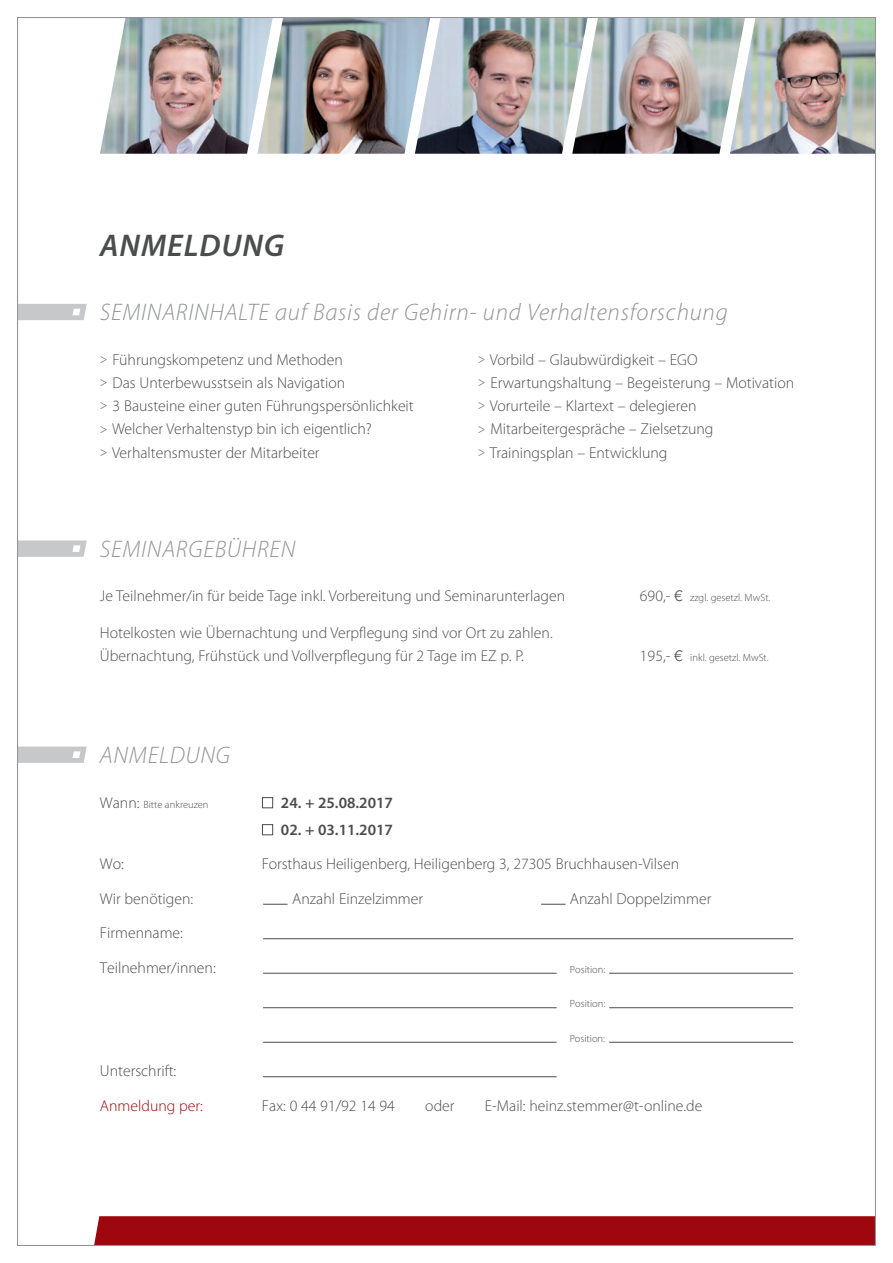
<style>
.page{position:relative;width:893px;height:1263px;background:#fff}
.page>*{position:absolute;margin:0;border:0;box-sizing:border-box;transform-origin:0 0}
.t1{font:italic 600 31.5px "Myriad Pro";letter-spacing:.03em;color:#4b4c4d}
.t2{font:italic 300 24px "Myriad Pro";letter-spacing:.03em;color:#919396}
.t3{font:300 15.75px/23.2px "Myriad Pro";color:#4b4c4d}
.t4{font:600 15.75px "Myriad Pro";color:#4b4c4d}
.t5{font:300 15.75px "Myriad Pro";color:#9d070d}
.t6{font:300 10.5px "Myriad Pro";color:#4b4c4d}
.s1{font-size:12.75px}
.s2{font-size:15.75px}
.s3{font-family:"Helvetica Neue";font-size:15px}
.s4{font-size:15px}
</style>
<div class="page">
<img style="left:100px;top:19px;width:157px;height:135px">
<img style="left:257px;top:19px;width:158px;height:135px">
<img style="left:415px;top:19px;width:157px;height:135px">
<img style="left:572px;top:19px;width:158px;height:135px">
<img style="left:730px;top:19px;width:144px;height:135px">
<svg style="left:19px;top:304px;width:68px;height:16px"></svg>
<svg style="left:19px;top:540px;width:68px;height:17px"></svg>
<svg style="left:19px;top:746px;width:68px;height:17px"></svg>
<div style="left:94px;top:1216px;width:780px;height:28px;background:#9d070d"></div>
<hr style="left:263px;top:938px;width:530px;height:1px;background:#4b4c4d">
<hr style="left:263px;top:973px;width:294px;height:1px;background:#4b4c4d">
<hr style="left:263px;top:1007px;width:294px;height:1px;background:#4b4c4d">
<hr style="left:263px;top:1042px;width:294px;height:1px;background:#4b4c4d">
<hr style="left:263px;top:1076px;width:294px;height:1px;background:#4b4c4d">
<hr style="left:609px;top:973px;width:184px;height:1px;background:#4b4c4d">
<hr style="left:609px;top:1007px;width:184px;height:1px;background:#4b4c4d">
<hr style="left:609px;top:1042px;width:184px;height:1px;background:#4b4c4d">
<svg style="left:263px;top:904px;width:25px;height:1px"></svg>
<svg style="left:541px;top:904px;width:25px;height:1px"></svg>
<div style="left:262px;top:797px;width:11px;height:11px;border:1px solid #4b4c4d"></div>
<div style="left:262px;top:824px;width:11px;height:11px;border:1px solid #4b4c4d"></div>
<h1 class="t1" style="left:100px;top:225px;width:186px">ANMELDUNG</h1>
<h2 class="t2" style="left:100px;top:298px;width:629px">SEMINARINHALTE auf Basis der Gehirn- und Verhaltensforschung</h2>
<p class="t3" style="left:100px;top:348px;width:315px"><span class="s1">&gt;</span> Führungskompetenz und Methoden<br><span class="s1">&gt;</span> Das Unterbewusstsein als Navigation<br><span class="s1">&gt;</span> 3 Bausteine einer guten Führungspersönlichkeit <span class="s1">&gt;</span> Welcher Verhaltenstyp bin ich eigentlich?<br><span class="s1">&gt;</span> Verhaltensmuster der Mitarbeiter</p>
<p class="t3" style="left:478px;top:348px;width:318px"><span class="s1">&gt;</span> Vorbild – Glaubwürdigkeit – EGO<br><span class="s1">&gt;</span> Erwartungshaltung – Begeisterung – Motivation <span class="s1">&gt;</span> Vorurteile – Klartext – delegieren<br><span class="s1">&gt;</span> Mitarbeitergespräche – Zielsetzung<br><span class="s1">&gt;</span> Trainingsplan – Entwicklung</p>
<h2 class="t2" style="left:100px;top:534px;width:197px">SEMINARGEBÜHREN</h2>
<p class="t3" style="left:100px;top:584px;width:467px">Je Teilnehmer/in für beide Tage inkl. Vorbereitung und Seminarunterlagen</p>
<p class="t6" style="left:640px;top:591px;width:132px"><span class="s2">690,-</span> <span class="s3">€</span> zzgl. gesetzl. MwSt.</p>
<p class="t3" style="left:100px;top:621px;width:454px">Hotelkosten wie Übernachtung und Verpflegung sind vor Ort zu zahlen.<br>Übernachtung, Frühstück und Vollverpflegung für 2 Tage im EZ p. P.</p>
<p class="t6" style="left:640px;top:651px;width:130px"><span class="s2">195,-</span> <span class="s3">€</span> inkl. gesetzl. MwSt.</p>
<h2 class="t2" style="left:100px;top:740px;width:132px">ANMELDUNG</h2>
<p class="t6" style="left:100px;top:798px;width:110px"><span class="s2">Wann:</span> Bitte ankreuzen</p>
<p class="t4" style="left:281px;top:792px;width:114px">24. + 25.08.2017</p>
<p class="t4" style="left:281px;top:819px;width:114px">02. + 03.11.2017</p>
<p class="t3" style="left:100px;top:852px;width:26px">Wo:</p>
<p class="t3" style="left:262px;top:852px;width:419px">Forsthaus Heiligenberg, Heiligenberg 3, 27305 Bruchhausen-Vilsen</p>
<p class="t3" style="left:100px;top:887px;width:95px">Wir benötigen:</p>
<p class="t3" style="left:292px;top:887px;width:132px">Anzahl Einzelzimmer</p>
<p class="t3" style="left:570px;top:887px;width:143px">Anzahl Doppelzimmer</p>
<p class="t3" style="left:100px;top:915px;width:117px;line-height:34.5px">Firmenname:<br>Teilnehmer/innen:</p>
<p class="t6" style="left:570px;top:963px;width:37px">Position:</p>
<p class="t6" style="left:570px;top:997px;width:37px">Position:</p>
<p class="t6" style="left:570px;top:1032px;width:37px">Position:</p>
<p class="t3" style="left:100px;top:1059px;width:78px">Unterschrift:</p>
<p class="t5" style="left:100px;top:1096px;width:104px">Anmeldung per:</p>
<p class="t3" style="left:262px;top:1094px;width:134px">Fax: 0 44 91/92 14 94</p>
<p class="t3" style="left:425px;top:1094px;width:31px">oder</p>
<p class="t3" style="left:485px;top:1094px;width:219px">E-Mail: heinz.stemmer<span class="s4">@</span>t-online.de</p>
</div>
